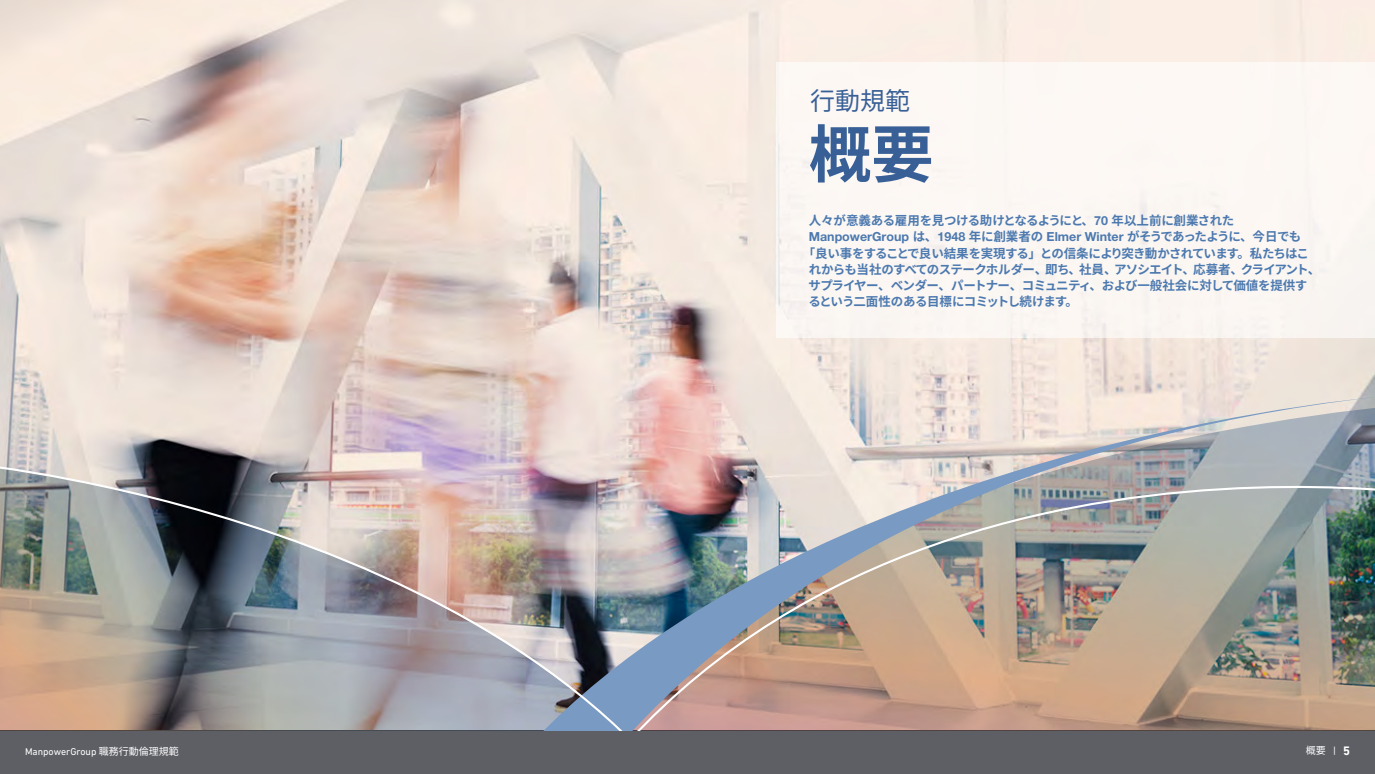
<style>
.page{position:relative;width:1375px;height:774px;background:#fff}
.page>*{position:absolute;margin:0;border:0;box-sizing:border-box;transform-origin:0 0}
.t1{font:700 62.5px "Source Han Sans JP";color:#386097}
.t2{font:25px "Source Han Sans JP";color:#386097}
.t3{font:700 12.5px/16.2px "Source Han Sans JP";letter-spacing:-.05em;color:#4c79af}
.t4{font:700 12.5px "Helvetica Neue LT Pro";color:#4c79af}
.t5{font:700 12.5px "Source Han Sans JP";letter-spacing:-.03em;color:#4c79af}
.t6{font:10px "DIN Next LT Pro";color:#fff}
.t7{font:10px "Source Han Sans JP";color:#fff}
.s1{font-family:"Helvetica Neue LT Pro"}
.s2{font-family:"Source Han Sans JP"}
.s3{font-family:"DIN Next LT Pro"}
.s4{font-family:"DIN Next LT Pro";font-weight:700;font-size:12.5px}
</style>
<div class="page">
<img style="left:0;top:0;width:1375px;height:462px">
<div style="left:0;top:730px;width:1375px;height:44px;background:#5e5f65"></div>
<img style="left:0;top:462px;width:495px;height:268px">
<img style="left:495px;top:397px;width:880px;height:333px">
<div style="left:776px;top:62px;width:599px;height:276px;background:#fcf7f3"></div>
<h2 class="t2" style="left:810px;top:87px;width:101px">行動規範</h2>
<h1 class="t1" style="left:809px;top:119px;width:126px">概要</h1>
<p class="t5" style="left:809px;top:213px;width:427px">人々が意義ある雇用を見つける助けとなるようにと、<span class="s1">70</span> 年以上前に創業された</p>
<p class="t4" style="left:809px;top:229px;width:494px">ManpowerGroup <span class="s2">は、</span>1948 <span class="s2">年に創業者の</span> Elmer Winter <span class="s2">がそうであったように、今日でも</span></p>
<p class="t3" style="left:808px;top:245px;width:513px;text-indent:-6px">「良い事をすることで良い結果を実現する」との信条により突き動かされています。私たちはこれからも当社のすべてのステークホルダー、即ち、社員、アソシエイト、応募者、クライアント、サプライヤー、ベンダー、パートナー、コミュニティ、および一般社会に対して価値を提供するという二面性のある目標にコミットし続けます。</p>
<p class="t6" style="left:25px;top:745px;width:155px">ManpowerGroup <span class="s2">職務行動倫理規範</span></p>
<p class="t7" style="left:1306px;top:745px;width:46px">概要 <span class="s3">|</span> <span class="s4">5</span></p>
</div>
